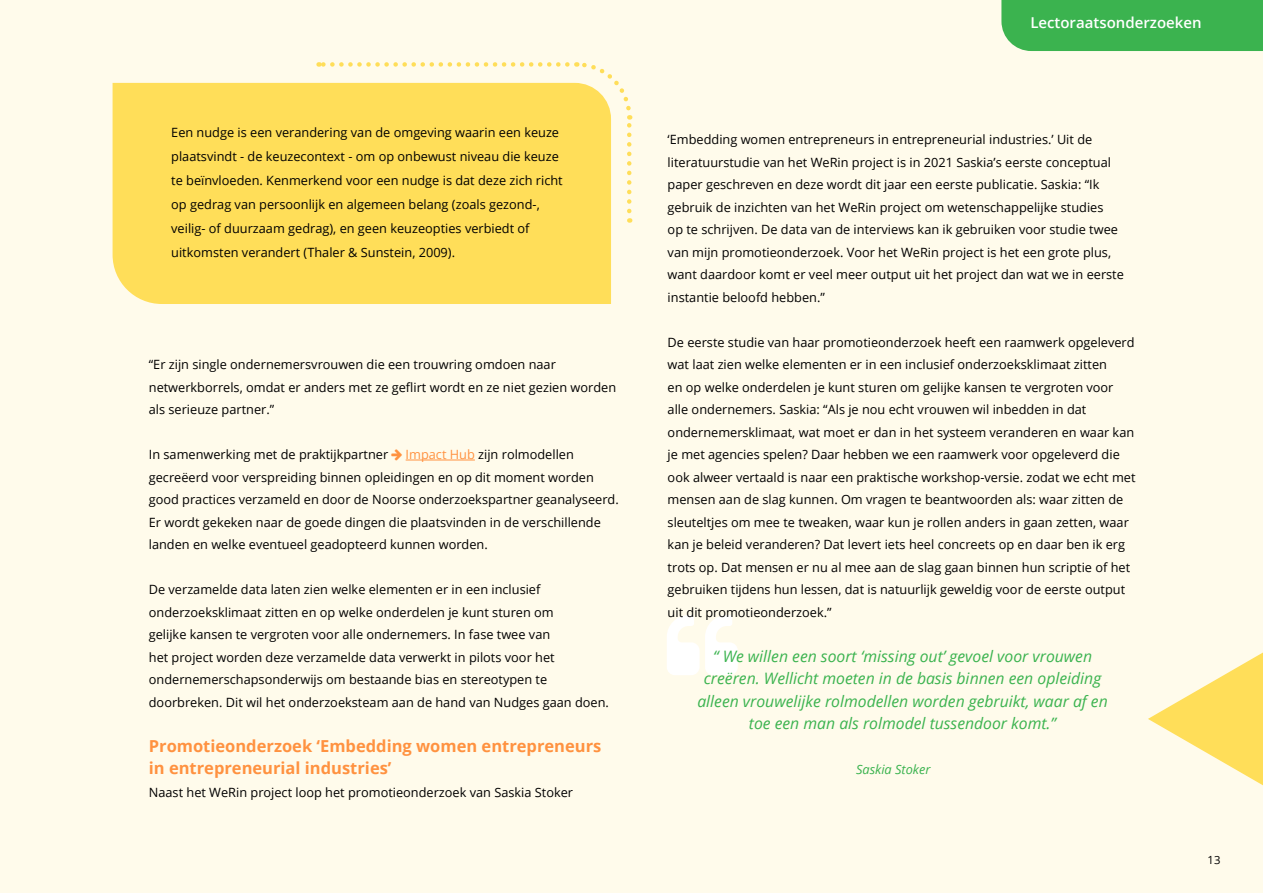
<style>
.page{position:relative;width:1263px;height:893px;background:#fffbeb}
.page>*{position:absolute;margin:0;border:0;box-sizing:border-box;transform-origin:0 0}
.Bodykopje{font:700 16.5px/22.5px "Open Sans";color:#ff9240}
.Body_8_5_pt{font:italic 15.75px/22.5px "Open Sans";color:#3bb34f;text-align:center}
.bullits{font:600 15px "Open Sans";color:#fff}
.Body_8_5_pt-2{font:12.75px/22.5px "Open Sans";color:#000}
.Body_8_5_pt-3{font:italic 12.75px "Open Sans";color:#3bb34f}
.t1{font:11.25px "Open Sans";color:#000}
.s1{color:#ff9240}
</style>
<div class="page">
<div style="left:113px;top:83px;width:498px;height:221px;background:#ffde59"></div>
<svg style="left:667px;top:615px;width:71px;height:60px"></svg>
<svg style="left:576px;top:62px;width:57px;height:149px"></svg>
<svg style="left:319px;top:62px;width:248px;height:5px"></svg>
<hr style="left:406px;top:460px;width:69px;height:1px;background:#ff9240">
<svg style="left:1148px;top:652px;width:115px;height:134px"></svg>
<div style="left:1001px;top:0;width:262px;height:51px;background:#3bb34f"></div>
<p class="Body_8_5_pt-2" style="left:171px;top:120px;width:393px;line-height:24px">Een nudge is een verandering van de omgeving waarin een keuze plaatsvindt - de keuzecontext - om op onbewust niveau die keuze te beïnvloeden. Kenmerkend voor een nudge is dat deze zich richt op gedrag van persoonlijk en algemeen belang (zoals gezond-, veilig- of duurzaam gedrag), en geen keuzeopties verbiedt of uitkomsten verandert (Thaler &amp; Sunstein, 2009).</p>
<p class="Body_8_5_pt-2" style="left:149px;top:353px;width:469px">“Er zijn single ondernemersvrouwen die een trouwring omdoen naar netwerkborrels, omdat er anders met ze geflirt wordt en ze niet gezien worden als serieuze partner.”</p>
<p class="Body_8_5_pt-2" style="left:149px;top:443px;width:241px">In samenwerking met de praktijkpartner</p>
<p class="Body_8_5_pt-2" style="left:149px;top:443px;width:471px;text-indent:257px"><span class="s1">Impact Hub</span> zijn rolmodellen gecreëerd voor verspreiding binnen opleidingen en op dit moment worden good practices verzameld en door de Noorse onderzoekspartner geanalyseerd.<br>Er wordt gekeken naar de goede dingen die plaatsvinden in de verschillende landen en welke eventueel geadopteerd kunnen worden.</p>
<p class="Body_8_5_pt-2" style="left:149px;top:578px;width:462px">De verzamelde data laten zien welke elementen er in een inclusief onderzoeksklimaat zitten en op welke onderdelen je kunt sturen om<br>gelijke kansen te vergroten voor alle ondernemers. In fase twee van<br>het project worden deze verzamelde data verwerkt in pilots voor het ondernemerschapsonderwijs om bestaande bias en stereotypen te doorbreken. Dit wil het onderzoeksteam aan de hand van Nudges gaan doen.</p>
<p class="Bodykopje" style="left:149px;top:734px;width:454px">Promotieonderzoek ‘Embedding women entrepreneurs in entrepreneurial industries’</p>
<p class="Body_8_5_pt-2" style="left:149px;top:780px;width:426px">Naast het WeRin project loop het promotieonderzoek van Saskia Stoker</p>
<p class="bullits" style="left:1030px;top:13px;width:173px">Lectoraatsonderzoeken</p>
<p class="Body_8_5_pt-2" style="left:668px;top:128px;width:458px">‘Embedding women entrepreneurs in entrepreneurial industries.’ Uit de literatuurstudie van het WeRin project is in 2021 Saskia’s eerste conceptual paper geschreven en deze wordt dit jaar een eerste publicatie. Saskia: “Ik gebruik de inzichten van het WeRin project om wetenschappelijke studies<br>op te schrijven. De data van de interviews kan ik gebruiken voor studie twee van mijn promotieonderzoek. Voor het WeRin project is het een grote plus, want daardoor komt er veel meer output uit het project dan wat we in eerste instantie beloofd hebben.”</p>
<p class="Body_8_5_pt-2" style="left:668px;top:330px;width:469px">De eerste studie van haar promotieonderzoek heeft een raamwerk opgeleverd wat laat zien welke elementen er in een inclusief onderzoeksklimaat zitten<br>en op welke onderdelen je kunt sturen om gelijke kansen te vergroten voor alle ondernemers. Saskia: “Als je nou echt vrouwen wil inbedden in dat ondernemersklimaat, wat moet er dan in het systeem veranderen en waar kan je met agencies spelen? Daar hebben we een raamwerk voor opgeleverd die ook alweer vertaald is naar een praktische workshop-versie. zodat we echt met mensen aan de slag kunnen. Om vragen te beantwoorden als: waar zitten de sleuteltjes om mee te tweaken, waar kun je rollen anders in gaan zetten, waar kan je beleid veranderen? Dat levert iets heel concreets op en daar ben ik erg trots op. Dat mensen er nu al mee aan de slag gaan binnen hun scriptie of het gebruiken tijdens hun lessen, dat is natuurlijk geweldig voor de eerste output uit dit promotieonderzoek.”</p>
<p class="Body_8_5_pt" style="left:697px;top:644px;width:412px">“ We willen een soort ‘missing out’ gevoel voor vrouwen creëren. Wellicht moeten in de basis binnen een opleiding alleen vrouwelijke rolmodellen worden gebruikt, waar af en toe een man als rolmodel tussendoor komt.”</p>
<p class="Body_8_5_pt-3" style="left:856px;top:761px;width:76px">Saskia Stoker</p>
<p class="t1" style="left:1207px;top:852px;width:14px">13</p>
</div>
